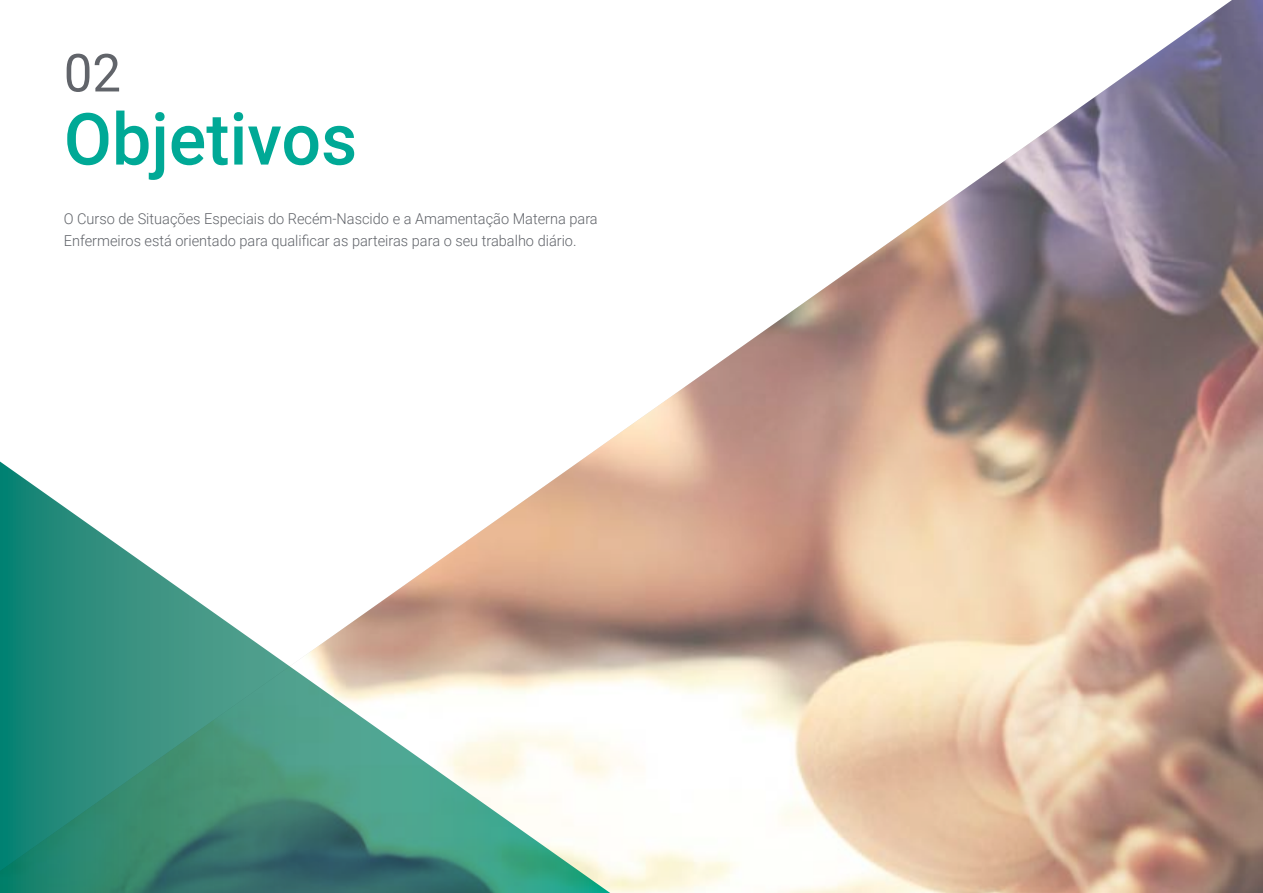
<style>
.page{position:relative;width:1263px;height:893px;background:#fff}
.page>*{position:absolute;margin:0;border:0;box-sizing:border-box;transform-origin:0 0}
.t1{font:500 72px "Roboto";color:#00a996}
.t2{font:52.5px "Roboto";color:#61646a}
.t3{font:300 15px/22.5px "Roboto";color:#61646a}
</style>
<div class="page">
<img style="left:601px;top:0;width:662px;height:893px">
<svg style="left:0;top:446px;width:640px;height:447px"></svg>
<h2 class="t2" style="left:64px;top:36px;width:59px">02</h2>
<h1 class="t1" style="left:64px;top:89px;width:295px">Objetivos</h1>
<p class="t3" style="left:64px;top:207px;width:535px">O Curso de Situações Especiais do Recém-Nascido e a Amamentação Materna para<br>Enfermeiros está orientado para qualificar as parteiras para o seu trabalho diário.</p>
</div>
